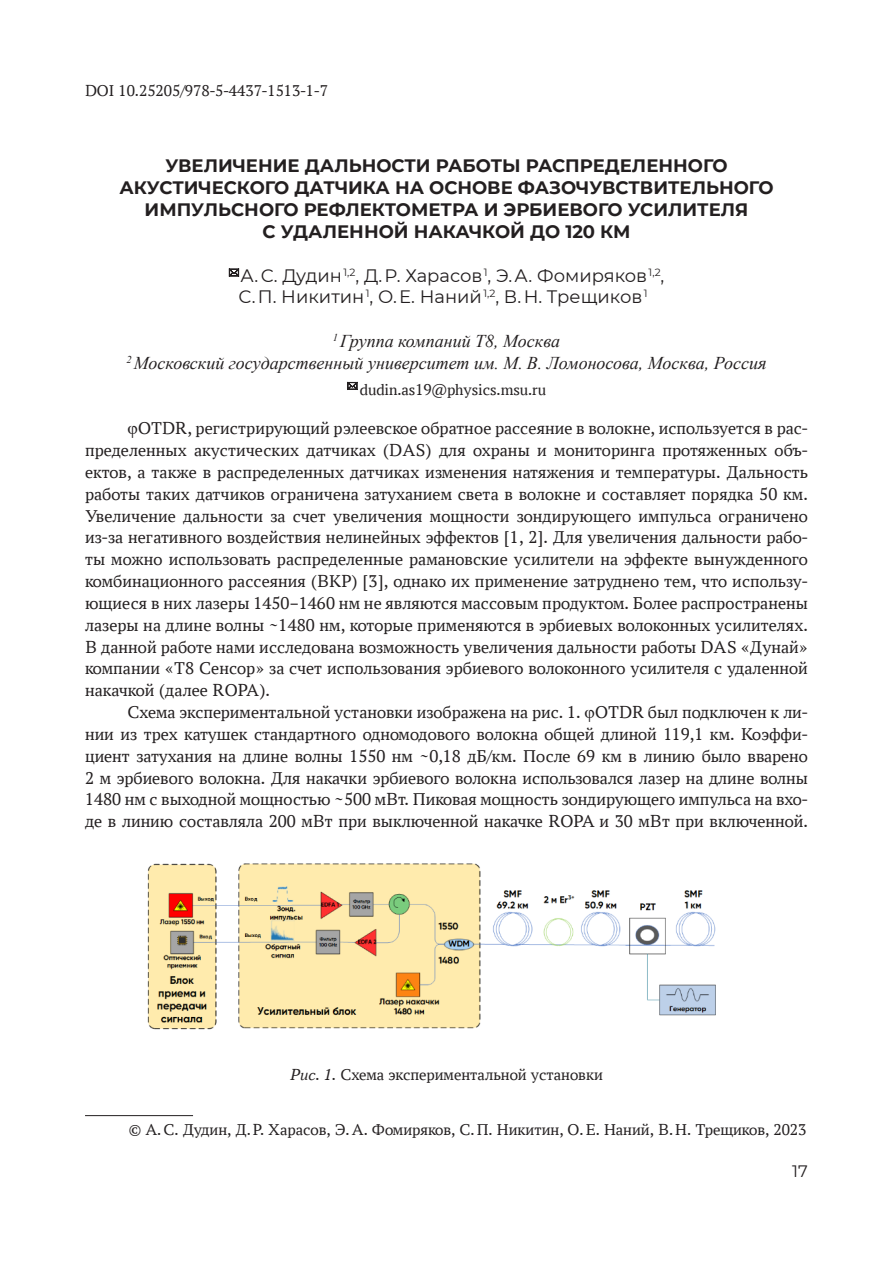
<style>
.page{position:relative;width:893px;height:1263px;background:#fff}
.page>*{position:absolute;margin:0;border:0;box-sizing:border-box;transform-origin:0 0}
.Body_Text{font:18px/21.8px "PT Astra Serif";color:#231f20;text-align:justify}
.Zagol_1{font:700 18px/21.9px "Montserrat";color:#231f20;text-align:center}
.Otkuda{font:italic 18px/21.8px "Times New Roman";color:#231f20;text-align:center}
.Avtors{font:18px/21.8px "Montserrat";color:#231f20}
.Snoska{font:16.5px "PT Astra Serif";color:#231f20}
.ris{font:16.5px "PT Astra Serif";color:#231f20}
.DOI{font:16.5px "PT Astra Serif";color:#231f20}
.Email{font:16.5px "PT Astra Serif";color:#231f20}
.t1{font:16.5px "Montserrat";color:#231f20}
.s1{font-family:"Times New Roman"}
.s2{font-style:italic}
</style>
<div class="page">
<hr style="left:85px;top:1115px;width:108px;height:1px;background:#231f20">
<img style="left:147px;top:863px;width:569px;height:167px">
<svg style="left:229px;top:269px;width:10px;height:7px"></svg>
<svg style="left:347px;top:382px;width:10px;height:8px"></svg>
<p class="DOI" style="left:85px;top:81px;width:244px">DOI 10.25205/978-5-4437-1513-1-7</p>
<p class="Zagol_1" style="left:119px;top:154px;width:656px">УВЕЛИЧЕНИЕ ДАЛЬНОСТИ РАБОТЫ РАСПРЕДЕЛЕННОГО АКУСТИЧЕСКОГО ДАТЧИКА НА ОСНОВЕ ФАЗОЧУВСТВИТЕЛЬНОГО ИМПУЛЬСНОГО РЕФЛЕКТОМЕТРА И ЭРБИЕВОГО УСИЛИТЕЛЯ<br>С УДАЛЕННОЙ НАКАЧКОЙ ДО 120 КМ</p>
<p class="Avtors" style="left:239px;top:264px;width:427px">А. С. Дудин <sup>1,2</sup>, Д. Р. Харасов <sup>1</sup>, Э. А. Фомиряков <sup>1,2</sup>,<br>С. П. Никитин <sup>1</sup>, О. Е. Наний <sup>1,2</sup>, В. Н. Трещиков <sup>1</sup> <sup>*</sup></p>
<p class="Otkuda" style="left:127px;top:330px;width:641px"><sup>1</sup> Группа компаний Т8, Москва<br><sup>2</sup> Московский государственный университет им. М. В. Ломоносова, Москва, Россия</p>
<p class="Email" style="left:360px;top:379px;width:188px">dudin.as19@physics.msu.ru</p>
<p class="Body_Text" style="left:85px;top:417px;width:724px;text-indent:43px"><span class="s1">φ</span>OTDR, регистрирующий рэлеевское обратное рассеяние в волокне, используется в рас&shy;пределенных акустических датчиках (DAS) для охраны и мониторинга протяженных объ&shy;ектов, а также в распределенных датчиках изменения натяжения и температуры. Дальность работы таких датчиков ограничена затуханием света в волокне и составляет порядка 50 км.<br>Увеличение дальности за счет увеличения мощности зондирующего импульса ограничено из-за негативного воздействия нелинейных эффектов [1, 2]. Для увеличения дальности рабо&shy;ты можно использовать распределенные рамановские усилители на эффекте вынужденного комбинационного рассеяния (ВКР) [3], однако их применение затруднено тем, что использу&shy;ющиеся в них лазеры 1450–1460 нм не являются массовым продуктом. Более распространены лазеры на длине волны ~1480 нм, которые применяются в эрбиевых волоконных усилителях.<br>В данной работе нами исследована возможность увеличения дальности работы DAS «Дунай» компании «Т8 Сенсор» за счет использования эрбиевого волоконного усилителя с удаленной накачкой (далее ROPA).</p>
<p class="Body_Text" style="left:85px;top:701px;width:724px;text-indent:43px">Схема экспериментальной установки изображена на рис. 1. <span class="s1">φ</span>OTDR был подключен к ли&shy;нии из трех катушек стандартного одномодового волокна общей длиной 119,1 км. Коэффи&shy;циент затухания на длине волны 1550 нм ~0,18 дБ/км. После 69 км в линию было вварено 2 м эрбиевого волокна. Для накачки эрбиевого волокна использовался лазер на длине волны 1480 нм с выходной мощностью ~500 мВт. Пиковая мощность зондирующего импульса на вхо&shy;де в линию составляла 200 мВт при выключенной накачке ROPA и 30 мВт при включенной.</p>
<p class="ris" style="left:290px;top:1064px;width:314px"><span class="s2">Рис. 1.</span> Схема экспериментальной установки</p>
<p class="Snoska" style="left:121px;top:1120px;width:686px"><sup>*</sup> © А.С. Дудин, Д.Р. Харасов, Э.А. Фомиряков, С.П. Никитин, О.Е. Наний, В.Н. Трещиков, 2023</p>
<p class="t1" style="left:792px;top:1160px;width:17px">17</p>
</div>
